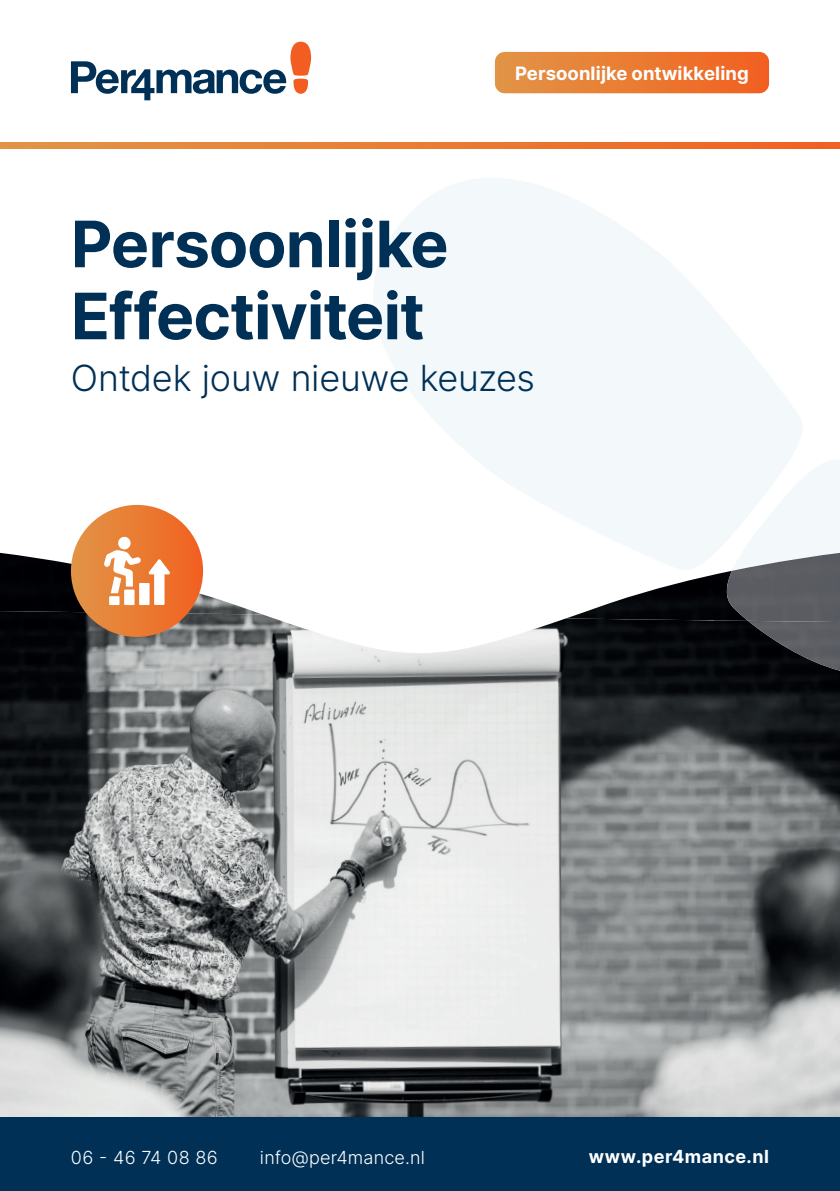
<style>
.page{position:relative;width:840px;height:1191px;background:#fff}
.page>*{position:absolute;margin:0;border:0;box-sizing:border-box;transform-origin:0 0}
.t1{font:700 64px/72px "Inter";letter-spacing:-.015em;color:#003056}
.t2{font:300 36px "Inter";letter-spacing:-.01em;color:#003056}
.t3{font:700 18.4px "Inter";letter-spacing:.005em;color:#fff}
.t4{font:300 18px "Inter";letter-spacing:.01em;color:#fff}
.t5{font:700 18px "Inter";letter-spacing:.03em;color:#fff}
</style>
<div class="page">
<img style="left:0;top:621px;width:839px;height:496px">
<img style="left:0;top:553px;width:723px;height:68px">
<svg style="left:324px;top:178px;width:515px;height:393px;fill:#f3f8fa"></svg>
<img style="left:747px;top:622px;width:92px;height:48px">
<img style="left:723px;top:553px;width:116px;height:69px">
<div style="left:0;top:1117px;width:839px;height:74px;background:#003056"></div>
<svg style="left:71px;top:42px;width:240px;height:58px"></svg>
<svg style="left:0;top:143px;width:839px;height:6px;background:#e97b33"></svg>
<svg style="left:494px;top:52px;width:274px;height:41px;background:#e97c35"></svg>
<div style="left:71px;top:505px;width:132px;height:132px;background:linear-gradient(to right,#e19547,#f16221);border-radius:66px"></div>
<svg style="left:104px;top:550px;width:66px;height:55px"></svg>
<div style="left:118px;top:537px;width:12px;height:12px;background:#fff;border-radius:6px"></div>
<p class="t3" style="left:514px;top:60px;width:235px">Persoonlijke ontwikkeling</p>
<h1 class="t1" style="left:71px;top:206px;width:379px">Persoonlijke<br>Effectiviteit</h1>
<h2 class="t2" style="left:71px;top:352px;width:465px">Ontdek jouw nieuwe keuzes</h2>
<p class="t4" style="left:71px;top:1144px;width:148px">06 - 46 74 08 86</p>
<p class="t4" style="left:260px;top:1144px;width:166px">info@per4mance.nl</p>
<p class="t5" style="left:588px;top:1143px;width:182px">www.per4mance.nl</p>
</div>
